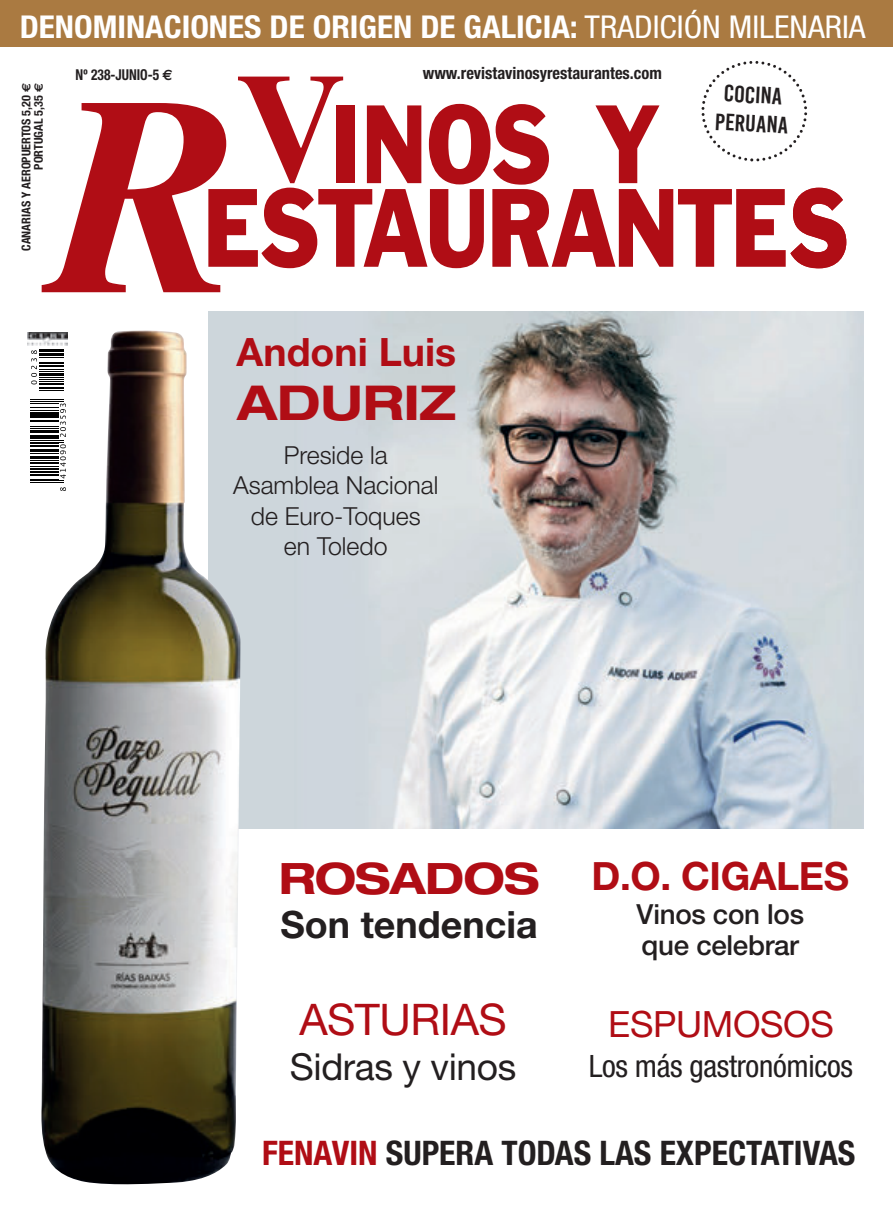
<style>
.page{position:relative;width:893px;height:1213px;background:#fff}
.page>*{position:absolute;margin:0;border:0;box-sizing:border-box;transform-origin:0 0}
.t1{font:700 expanded 48.15px "Helvetica Neue";color:#b00d15}
.t2{font:43.65px "Helvetica Neue";letter-spacing:-.01em;color:#b00d15}
.t3{font:700 expanded 43.35px "Helvetica Neue";letter-spacing:-.015em;color:#b00d15}
.t4{font:700 39.15px "Helvetica Neue";color:#b00d15}
.t5{font:700 39px "Helvetica Neue";letter-spacing:-.01em;color:#b00d15}
.t6{font:700 37.65px "Helvetica Neue";color:#231f20}
.t7{font:37.2px "Helvetica Neue";letter-spacing:-.01em;color:#231f20}
.t8{font:36.15px "Helvetica Neue";letter-spacing:-.01em;color:#b00d15}
.t9{font:700 condensed 33.9px "Helvetica Neue";color:#231f20}
.t10{font:700 condensed 31.5px "Helvetica Neue";color:#fff;scale:1.06 1}
.t11{font:condensed 30.9px "Helvetica Neue";letter-spacing:-.01em;color:#231f20}
.t12{font:500 27.75px/31.5px "Helvetica Neue";letter-spacing:-.01em;color:#231f20}
.t13{font:300 24.9px/30.3px "Helvetica Neue";color:#231f20;text-align:center}
.t14{font:23.55px/28.5px "Bebas Kai";color:#231f20;text-align:center;scale:1.06 1}
.t15{font:700 condensed 16.8px "Helvetica Neue";color:#231f20}
.t16{font:700 condensed 15px "Helvetica Neue";color:#231f20;scale:.9 1}
.t17{font:700 condensed 12.15px/12.5px "Helvetica Neue";color:#231f20;text-align:right}
.s1{font-weight:400}
.s2{font-family:"Euro Sans";font-stretch:normal}
.s3{color:#b00d15}
</style>
<div class="page">
<img style="left:209px;top:311px;width:654px;height:517px">
<div style="left:0;top:0;width:893px;height:47px;background:#aa7a41"></div>
<img style="left:41px;top:330px;width:199px;height:854px">
<svg style="left:42px;top:61px;width:804px;height:231px"></svg>
<svg style="left:60px;top:487px;width:6px;height:4px"></svg>
<hr style="left:30px;top:482px;width:34px;height:1px;background:#000">
<hr style="left:30px;top:480px;width:34px;height:1px;background:#000">
<svg style="left:30px;top:443px;width:36px;height:36px"></svg>
<hr style="left:30px;top:441px;width:34px;height:1px;background:#000">
<hr style="left:30px;top:440px;width:34px;height:1px;background:#000">
<hr style="left:30px;top:437px;width:29px;height:2px;background:#000">
<svg style="left:30px;top:403px;width:36px;height:34px"></svg>
<hr style="left:30px;top:401px;width:34px;height:1px;background:#000">
<hr style="left:30px;top:399px;width:34px;height:1px;background:#000">
<svg style="left:39px;top:390px;width:25px;height:1px"></svg>
<hr style="left:39px;top:387px;width:25px;height:2px;background:#000">
<svg style="left:31px;top:350px;width:33px;height:34px"></svg>
<hr style="left:39px;top:349px;width:25px;height:3px;background:#000">
<img style="left:27px;top:332px;width:41px;height:13px">
<p class="t10" style="left:20px;top:8px;width:799px">DENOMINACIONES DE ORIGEN DE GALICIA: <span class="s1">TRADICIÓN MILENARIA</span></p>
<p class="t17" style="left:20px;top:250px;width:169px;rotate:-90deg">CANARIAS Y AEROPUERTOS 5,20 <span class="s2">€<br></span>PORTUGAL 5,35 <span class="s2">€</span></p>
<p class="t16" style="left:76px;top:65px;width:109px">Nº 238-JUNIO-5 <span class="s2">€</span></p>
<p class="t15" style="left:423px;top:63px;width:240px">www.revistavinosyrestaurantes.com</p>
<p class="t4" style="left:237px;top:327px;width:221px">Andoni Luis</p>
<h1 class="t1" style="left:237px;top:372px;width:220px">ADURIZ</h1>
<p class="t13" style="left:233px;top:439px;width:207px">Preside la<br>Asamblea Nacional de Euro-Toques<br>en Toledo</p>
<p class="t14" style="left:717px;top:79px;width:71px;rotate:3deg">Cocina peruana</p>
<h3 class="t3" style="left:279px;top:851px;width:262px">ROSADOS</h3>
<p class="t6" style="left:280px;top:901px;width:259px">Son tendencia</p>
<h2 class="t2" style="left:299px;top:992px;width:209px">ASTURIAS</h2>
<p class="t7" style="left:290px;top:1044px;width:228px">Sidras y vinos</p>
<p class="t5" style="left:591px;top:851px;width:259px">D.O. CIGALES</p>
<p class="t12" style="left:636px;top:897px;width:169px">Vinos con los que celebrar</p>
<p class="t8" style="left:608px;top:1001px;width:227px">ESPUMOSOS</p>
<p class="t11" style="left:589px;top:1048px;width:266px">Los más gastronómicos</p>
<p class="t9" style="left:262px;top:1131px;width:595px"><span class="s3">FENAVIN</span> SUPERA TODAS LAS EXPECTATIVAS</p>
</div>
